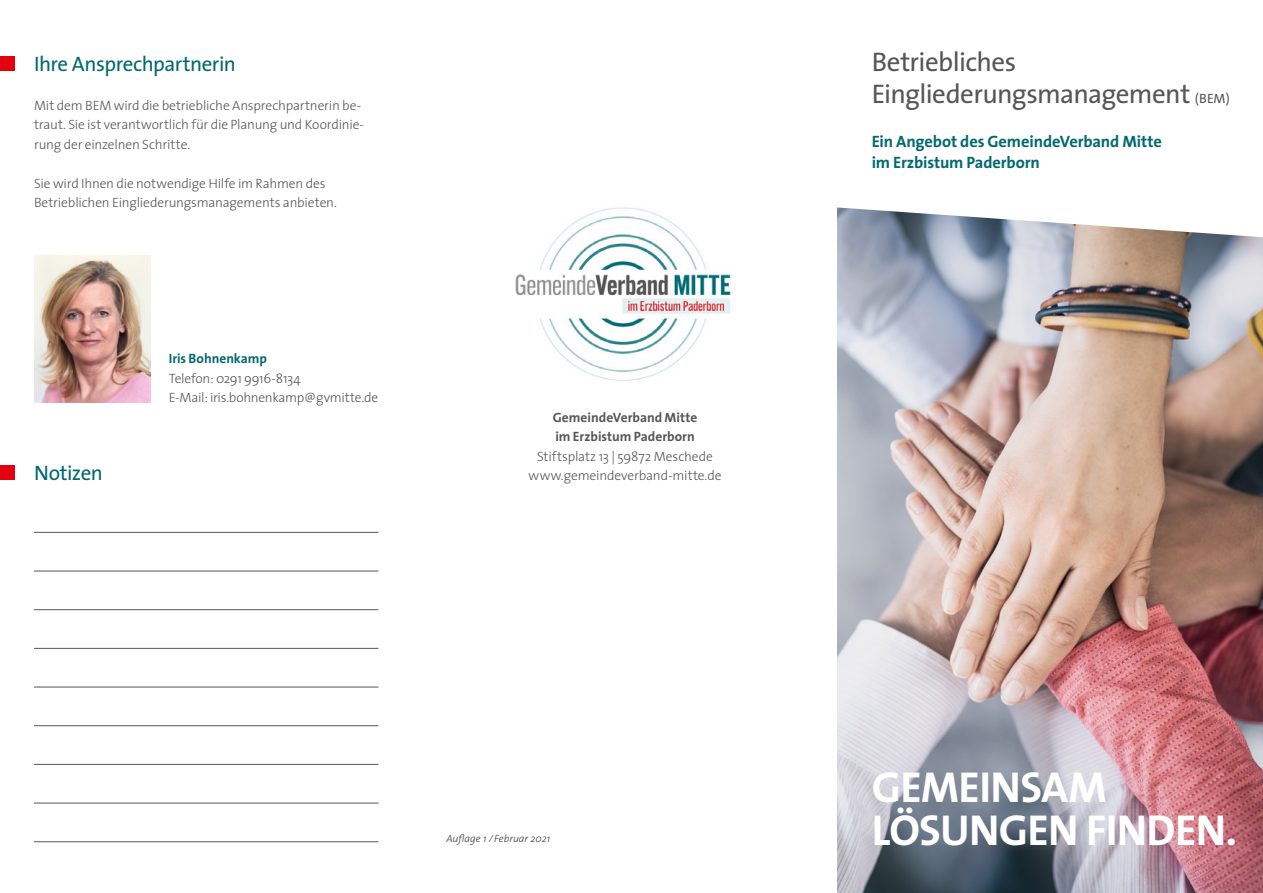
<style>
.page{position:relative;width:1263px;height:893px;background:#fff}
.page>*{position:absolute;margin:0;border:0;box-sizing:border-box;transform-origin:0 0}
.t1{font:700 43.5px/43.5px "The Sans";letter-spacing:-.015em;color:#fff}
.t2{font:27px/32.4px "The Sans";letter-spacing:-.02em;color:#565656}
.t3{font:21px "The Sans";letter-spacing:-.02em;color:#026970}
.t4{font:700 16.5px/21px "The Sans";letter-spacing:-.01em;color:#026970}
.t5{font:300 13.5px/19.5px "The Sans";letter-spacing:-.015em;color:#565656}
.t6{font:700 13.5px/19.5px "The Sans";color:#565656}
.t7{font:700 13.5px "The Sans";letter-spacing:-.005em;color:#026970}
.t8{font:italic 300 10.5px "The Sans";color:#3b3b3a}
.s1{font-size:13.5px}
</style>
<div class="page">
<img style="left:838px;top:237px;width:425px;height:656px">
<svg style="left:837px;top:207px;width:420px;height:30px"></svg>
<div style="left:0;top:56px;width:15px;height:15px;background:#e3000f"></div>
<img style="left:34px;top:255px;width:116px;height:147px">
<img style="left:515px;top:207px;width:216px;height:174px">
<div style="left:0;top:465px;width:15px;height:15px;background:#e3000f"></div>
<hr style="left:34px;top:532px;width:344px;height:1px;background:#565656">
<hr style="left:34px;top:764px;width:344px;height:1px;background:#565656">
<hr style="left:34px;top:609px;width:344px;height:1px;background:#565656">
<hr style="left:34px;top:841px;width:344px;height:1px;background:#565656">
<hr style="left:34px;top:687px;width:344px;height:1px;background:#565656">
<hr style="left:34px;top:571px;width:344px;height:1px;background:#565656">
<hr style="left:34px;top:803px;width:344px;height:1px;background:#565656">
<hr style="left:34px;top:648px;width:344px;height:1px;background:#565656">
<hr style="left:34px;top:725px;width:344px;height:1px;background:#565656">
<h3 class="t3" style="left:34px;top:46px;width:203px">Ihre Ansprechpartnerin</h3>
<p class="t5" style="left:34px;top:95px;width:331px">Mit dem BEM wird die betriebliche Ansprechpartnerin be&shy;traut. Sie ist verantwortlich für die Planung und Koordinie&shy;rung der einzelnen Schritte.</p>
<p class="t5" style="left:34px;top:173px;width:304px">Sie wird Ihnen die notwendige Hilfe im Rahmen des<br>Betrieblichen Eingliederungsmanagements anbieten.</p>
<p class="t7" style="left:169px;top:347px;width:100px">Iris Bohnenkamp</p>
<p class="t5" style="left:169px;top:368px;width:211px">Telefon: 0291 9916-8134<br>E-Mail: iris.bohnenkamp@gvmitte.de</p>
<p class="t6" style="left:553px;top:407px;width:146px">GemeindeVerband Mitte im Erzbistum Paderborn</p>
<p class="t5" style="left:537px;top:446px;width:177px">Stiftsplatz 13 | 59872 Meschede</p>
<h3 class="t3" style="left:34px;top:455px;width:70px">Notizen</h3>
<p class="t5" style="left:529px;top:465px;width:195px">www.gemeindeverband-mitte.de</p>
<p class="t8" style="left:446px;top:830px;width:105px">Auflage 1 / Februar 2021</p>
<h2 class="t2" style="left:872px;top:45px;width:360px">Betriebliches<br>Eingliederungsmanagement <span class="s1">(BEM)</span></h2>
<p class="t4" style="left:872px;top:131px;width:292px">Ein Angebot des GemeindeVerband Mitte im Erzbistum Paderborn</p>
<h1 class="t1" style="left:872px;top:764px;width:367px">GEMEINSAM<br>LÖSUNGEN FINDEN.</h1>
</div>
